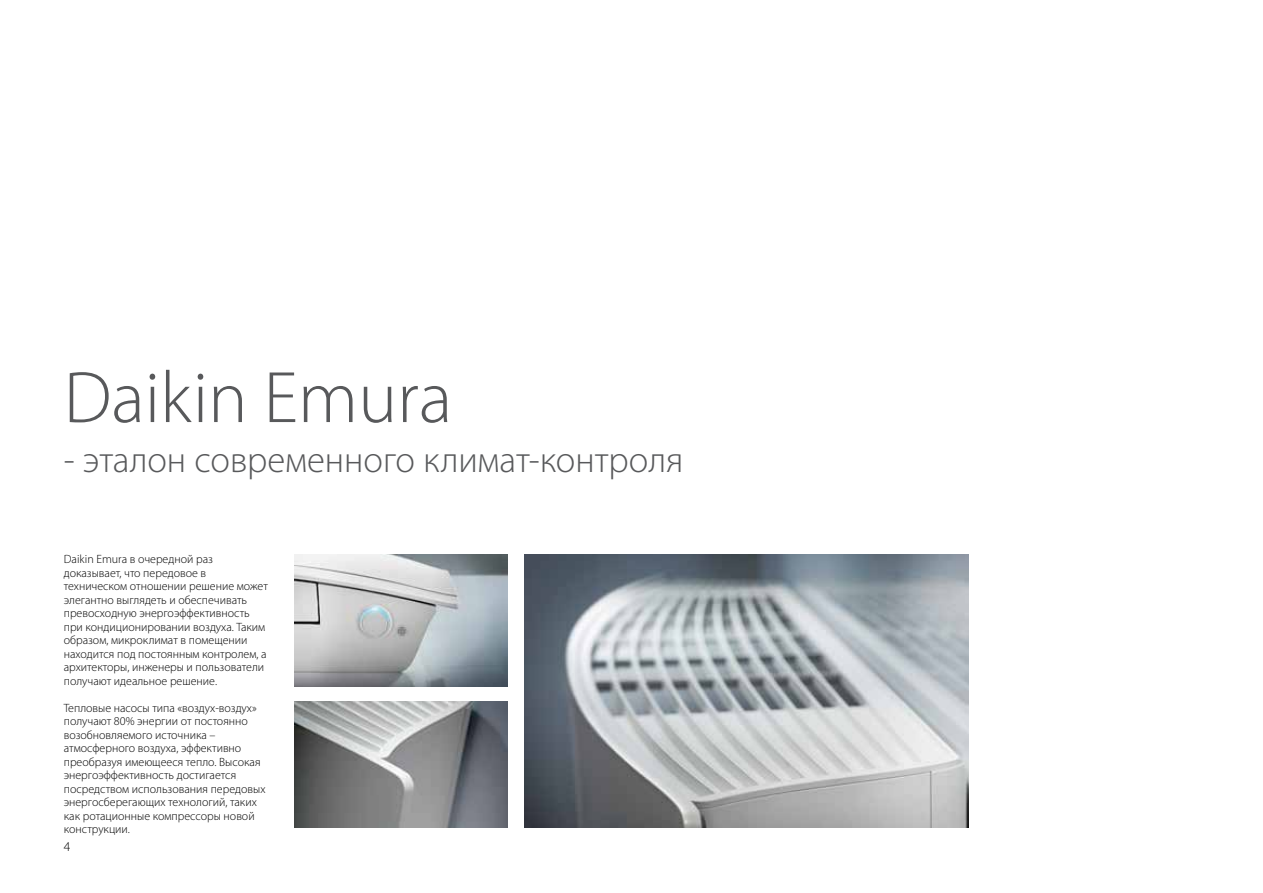
<style>
.page{position:relative;width:1263px;height:893px;background:#fff}
.page>*{position:absolute;margin:0;border:0;box-sizing:border-box;transform-origin:0 0}
.t1{font:300 73.5px "Myriad Pro";color:#58595b}
.t2{font:300 36.75px "Myriad Pro";color:#58595b}
.t3{font:300 13.5px "Myriad Pro";color:#000}
.t4{font:300 12px/13.5px "Myriad Pro";color:#000}
</style>
<div class="page">
<img style="left:294px;top:554px;width:214px;height:133px">
<img style="left:525px;top:554px;width:444px;height:274px">
<img style="left:294px;top:702px;width:214px;height:125px">
<h1 class="t1" style="left:64px;top:357px;width:390px">Daikin Emura</h1>
<h2 class="t2" style="left:64px;top:439px;width:621px">- эталон современного климат-контроля</h2>
<p class="t4" style="left:64px;top:552px;width:206px">Daikin Emura в очередной раз доказывает, что передовое в техническом отношении решение может элегантно выглядеть и обеспечивать превосходную энергоэффективность при кондиционировании воздуха. Таким образом, микроклимат в помещении находится под постоянным контролем, а архитекторы, инженеры и пользователи получают идеальное решение.</p>
<p class="t4" style="left:64px;top:701px;width:203px">Тепловые насосы типа «воздух-воздух» получают 80% энергии от постоянно возобновляемого источника – атмосферного воздуха, эффективно преобразуя имеющееся тепло. Высокая энергоэффективность достигается посредством использования передовых энергосберегающих технологий, таких как ротационные компрессоры новой конструкции.</p>
<p class="t3" style="left:64px;top:839px;width:8px">4</p>
</div>
